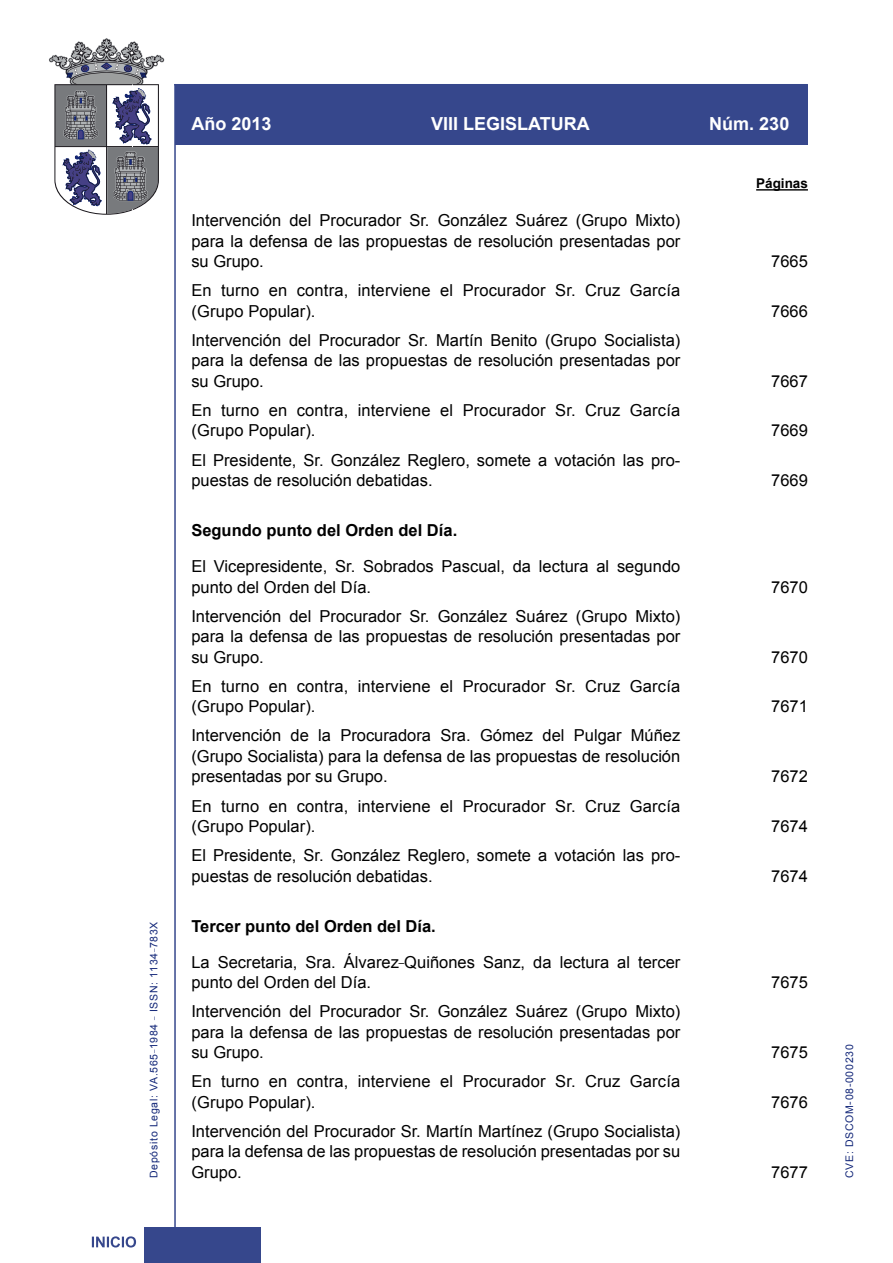
<style>
.page{position:relative;width:893px;height:1263px;background:#fff}
.page>*{position:absolute;margin:0;border:0;box-sizing:border-box;transform-origin:0 0}
.t1{font:700 18px "Arial";color:#fff}
.Sumario{font:16.5px/20.5px "Arial";color:#000}
.SumarioEpigrafe{font:700 16.5px "Arial";color:#000}
.Paginas{font:700 13.5px "Arial";color:#000}
.t2{font:10.5px "Arial";letter-spacing:.065em;color:#122678}
</style>
<div class="page">
<hr style="left:174px;top:84px;width:2px;height:1179px;background:#36478c">
<div style="left:144px;top:1227px;width:117px;height:36px;background:#36478c"></div>
<hr style="left:174px;top:84px;width:634px;height:1px;background:#36478c">
<svg style="left:92px;top:1236px;width:44px;height:11px"></svg>
<div style="left:175px;top:85px;width:633px;height:60px;background:#36478c"></div>
<svg style="left:49px;top:38px;width:115px;height:177px"></svg>
<hr style="left:756px;top:189px;width:52px;height:2px;background:#000">
<p class="t2" style="left:147px;top:1178px;width:258px;rotate:-90deg">Depósito Legal: VA.565<sup>_</sup>1984 <sup>_</sup> ISSN: 1134<sup>_</sup>783X</p>
<p class="t1" style="left:191px;top:112px;width:82px">Año 2013</p>
<p class="t1" style="left:431px;top:112px;width:160px">VIII LEGISLATURA</p>
<p class="t1" style="left:709px;top:112px;width:82px">Núm. 230</p>
<p class="Sumario" style="left:191px;top:210px;width:490px;text-align:justify">Intervención del Procurador Sr. González Suárez (Grupo Mixto) para la defensa de las propuestas de resolución presentadas por su Grupo.</p>
<p class="Sumario" style="left:191px;top:280px;width:490px">En turno en contra, interviene el Procurador Sr. Cruz García (Grupo Popular).</p>
<p class="Sumario" style="left:191px;top:330px;width:490px;text-align:justify">Intervención del Procurador Sr. Martín Benito (Grupo Socialista) para la defensa de las propuestas de resolución presentadas por su Grupo.</p>
<p class="Sumario" style="left:191px;top:400px;width:490px">En turno en contra, interviene el Procurador Sr. Cruz García (Grupo Popular).</p>
<p class="Sumario" style="left:191px;top:450px;width:490px">El Presidente, Sr. González Reglero, somete a votación las pro&shy;puestas de resolución debatidas.</p>
<p class="SumarioEpigrafe" style="left:191px;top:520px;width:267px">Segundo punto del Orden del Día.</p>
<p class="Sumario" style="left:191px;top:556px;width:490px">El Vicepresidente, Sr. Sobrados Pascual, da lectura al segundo punto del Orden del Día.</p>
<p class="Sumario" style="left:191px;top:606px;width:490px;text-align:justify">Intervención del Procurador Sr. González Suárez (Grupo Mixto) para la defensa de las propuestas de resolución presentadas por su Grupo.</p>
<p class="Sumario" style="left:191px;top:676px;width:490px">En turno en contra, interviene el Procurador Sr. Cruz García (Grupo Popular).</p>
<p class="Sumario" style="left:191px;top:725px;width:490px;text-align:justify">Intervención de la Procuradora Sra. Gómez del Pulgar Múñez (Grupo Socialista) para la defensa de las propuestas de resolución presentadas por su Grupo.</p>
<p class="Sumario" style="left:191px;top:796px;width:490px">En turno en contra, interviene el Procurador Sr. Cruz García (Grupo Popular).</p>
<p class="Sumario" style="left:191px;top:845px;width:490px">El Presidente, Sr. González Reglero, somete a votación las pro&shy;puestas de resolución debatidas.</p>
<p class="SumarioEpigrafe" style="left:191px;top:915px;width:246px">Tercer punto del Orden del Día.</p>
<p class="Sumario" style="left:191px;top:952px;width:490px">La Secretaria, Sra. Álvarez<sup>_</sup>Quiñones Sanz, da lectura al tercer punto del Orden del Día.</p>
<p class="Sumario" style="left:191px;top:1001px;width:490px;text-align:justify">Intervención del Procurador Sr. González Suárez (Grupo Mixto) para la defensa de las propuestas de resolución presentadas por su Grupo.</p>
<p class="Sumario" style="left:191px;top:1071px;width:490px">En turno en contra, interviene el Procurador Sr. Cruz García (Grupo Popular).</p>
<p class="Sumario" style="left:191px;top:1121px;width:490px;text-align:justify">Intervención del Procurador Sr. Martín Martínez (Grupo Socialista) para la defensa de las propuestas de resolución presentadas por su Grupo.</p>
<p class="Paginas" style="left:756px;top:175px;width:53px">Páginas</p>
<p class="Sumario" style="left:771px;top:251px;width:38px">7665</p>
<p class="Sumario" style="left:771px;top:301px;width:38px">7666</p>
<p class="Sumario" style="left:771px;top:371px;width:38px">7667</p>
<p class="Sumario" style="left:771px;top:421px;width:38px">7669</p>
<p class="Sumario" style="left:771px;top:470px;width:38px">7669</p>
<p class="Sumario" style="left:771px;top:577px;width:38px">7670</p>
<p class="Sumario" style="left:771px;top:647px;width:38px">7670</p>
<p class="Sumario" style="left:771px;top:696px;width:38px">7671</p>
<p class="Sumario" style="left:771px;top:766px;width:38px">7672</p>
<p class="Sumario" style="left:771px;top:816px;width:38px">7674</p>
<p class="Sumario" style="left:771px;top:866px;width:38px">7674</p>
<p class="Sumario" style="left:771px;top:972px;width:38px">7675</p>
<p class="Sumario" style="left:771px;top:1042px;width:38px">7675</p>
<p class="Sumario" style="left:771px;top:1092px;width:38px">7676</p>
<p class="Sumario" style="left:771px;top:1162px;width:38px">7677</p>
<p class="t2" style="left:843px;top:1178px;width:135px;rotate:-90deg">CVE: DSCOM-08-000230</p>
</div>
